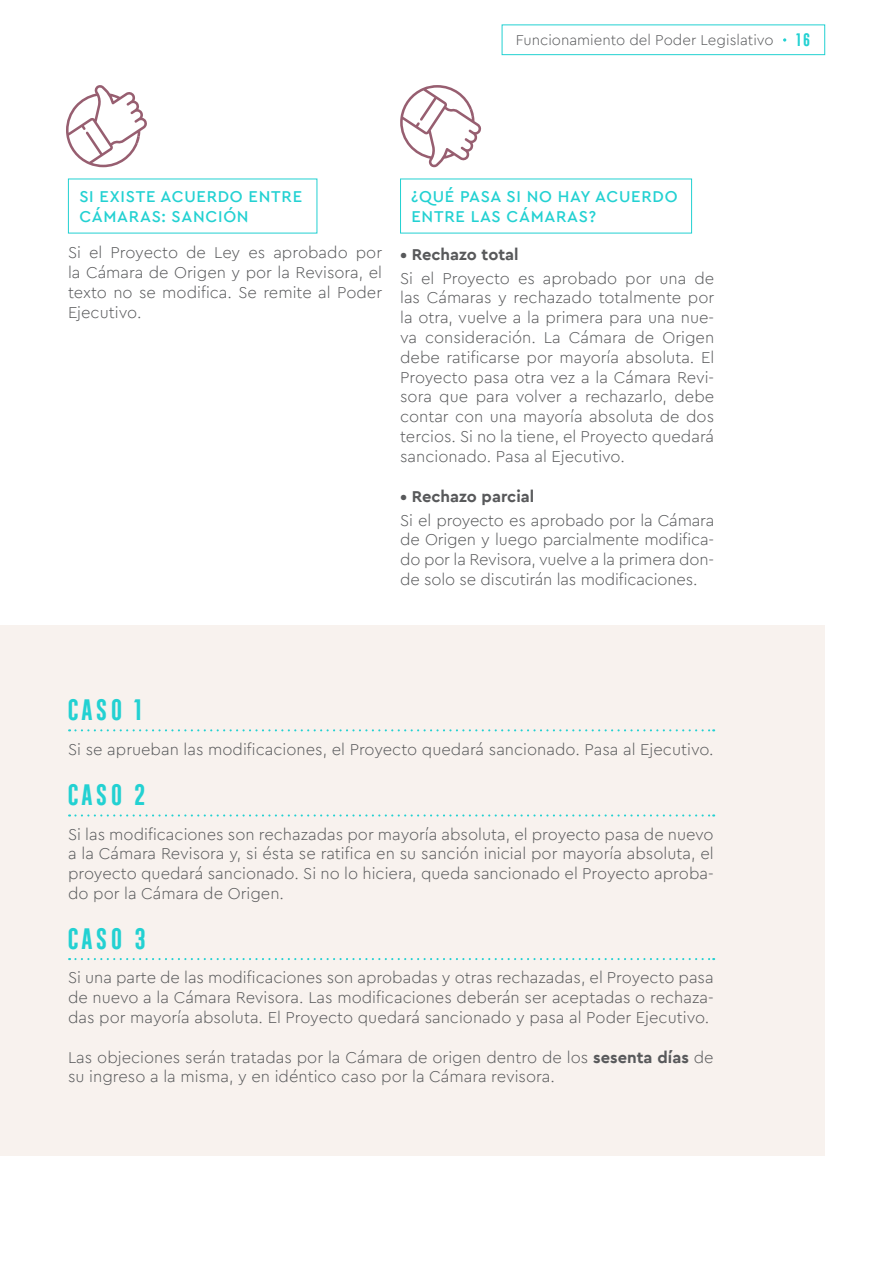
<style>
.page{position:relative;width:893px;height:1263px;background:#fff}
.page>*{position:absolute;margin:0;border:0;box-sizing:border-box;transform-origin:0 0}
.t1{font:700 27px "Frontage Condensed";letter-spacing:-.005em;color:#23d1d2}
.t2{font:300 16.5px/19.8px "Cera";color:#58595b;text-align:justify}
.t3{font:500 16.5px/19.8px "Cera";letter-spacing:.045em;color:#23d1d2}
.t4{font:700 16.5px "Cera CY";color:#58595b}
.t5{font:700 16.5px "Frontage Condensed";color:#23d1d2}
.t6{font:300 15px "Cera";color:#58595b}
.s1{font-weight:700}
</style>
<div class="page">
<div style="left:502px;top:25px;width:323px;height:30px;border:1px solid #23d1d2"></div>
<svg style="left:783px;top:38px;width:3px;height:4px"></svg>
<div style="left:0;top:625px;width:825px;height:531px;background:#f5ede8"></div>
<svg style="left:69px;top:729px;width:645px;height:2px"></svg>
<svg style="left:69px;top:814px;width:645px;height:2px"></svg>
<svg style="left:69px;top:958px;width:645px;height:2px"></svg>
<svg style="left:400px;top:85px;width:81px;height:83px"></svg>
<svg style="left:66px;top:85px;width:81px;height:82px"></svg>
<p class="t6" style="left:516px;top:30px;width:259px">Funcionamiento del Poder Legislativo</p>
<p class="t5" style="left:795px;top:30px;width:18px">16</p>
<p class="t3" style="left:79px;top:186px;width:224px">SI EXISTE ACUERDO ENTRE<br>CÁMARAS: SANCIÓN</p>
<p class="t3" style="left:411px;top:186px;width:268px">¿QUÉ PASA SI NO HAY ACUERDO<br>ENTRE LAS CÁMARAS?</p>
<p class="t2" style="left:68px;top:242px;width:316px">Si el Proyecto de Ley es aprobado por la Cámara de Origen y por la Revisora, el texto no se modifica. Se remite al Poder Ejecutivo.</p>
<p class="t4" style="left:400px;top:245px;width:120px">• Rechazo total</p>
<p class="t2" style="left:400px;top:267px;width:316px">Si el Proyecto es aprobado por una de las Cámaras y rechazado totalmente por la otra, vuelve a la primera para una nue&shy;va consideración. La Cámara de Origen debe ratificarse por mayoría absoluta. El Proyecto pasa otra vez a la Cámara Revi&shy;sora que para volver a rechazarlo, debe contar con una mayoría absoluta de dos tercios. Si no la tiene, el Proyecto quedará sancionado. Pasa al Ejecutivo.</p>
<p class="t4" style="left:400px;top:487px;width:136px">• Rechazo parcial</p>
<p class="t2" style="left:400px;top:509px;width:316px">Si el proyecto es aprobado por la Cámara de Origen y luego parcialmente modifica&shy;do por la Revisora, vuelve a la primera don&shy;de solo se discutirán las modificaciones.</p>
<h1 class="t1" style="left:65px;top:695px;width:79px">CASO 1</h1>
<p class="t2" style="left:68px;top:738px;width:647px">Si se aprueban las modificaciones, el Proyecto quedará sancionado. Pasa al Ejecutivo.</p>
<h1 class="t1" style="left:65px;top:780px;width:83px">CASO 2</h1>
<p class="t2" style="left:68px;top:823px;width:647px">Si las modificaciones son rechazadas por mayoría absoluta, el proyecto pasa de nuevo a la Cámara Revisora y, si ésta se ratifica en su sanción inicial por mayoría absoluta, el proyecto quedará sancionado. Si no lo hiciera, queda sancionado el Proyecto aproba&shy;do por la Cámara de Origen.</p>
<h1 class="t1" style="left:65px;top:924px;width:83px">CASO 3</h1>
<p class="t2" style="left:68px;top:967px;width:647px">Si una parte de las modificaciones son aprobadas y otras rechazadas, el Proyecto pasa de nuevo a la Cámara Revisora. Las modificaciones deberán ser aceptadas o rechaza&shy;das por mayoría absoluta. El Proyecto quedará sancionado y pasa al Poder Ejecutivo.</p>
<p class="t2" style="left:68px;top:1046px;width:647px">Las objeciones serán tratadas por la Cámara de origen dentro de los <span class="s1">sesenta días</span> de su ingreso a la misma, y en idéntico caso por la Cámara revisora.</p>
</div>
